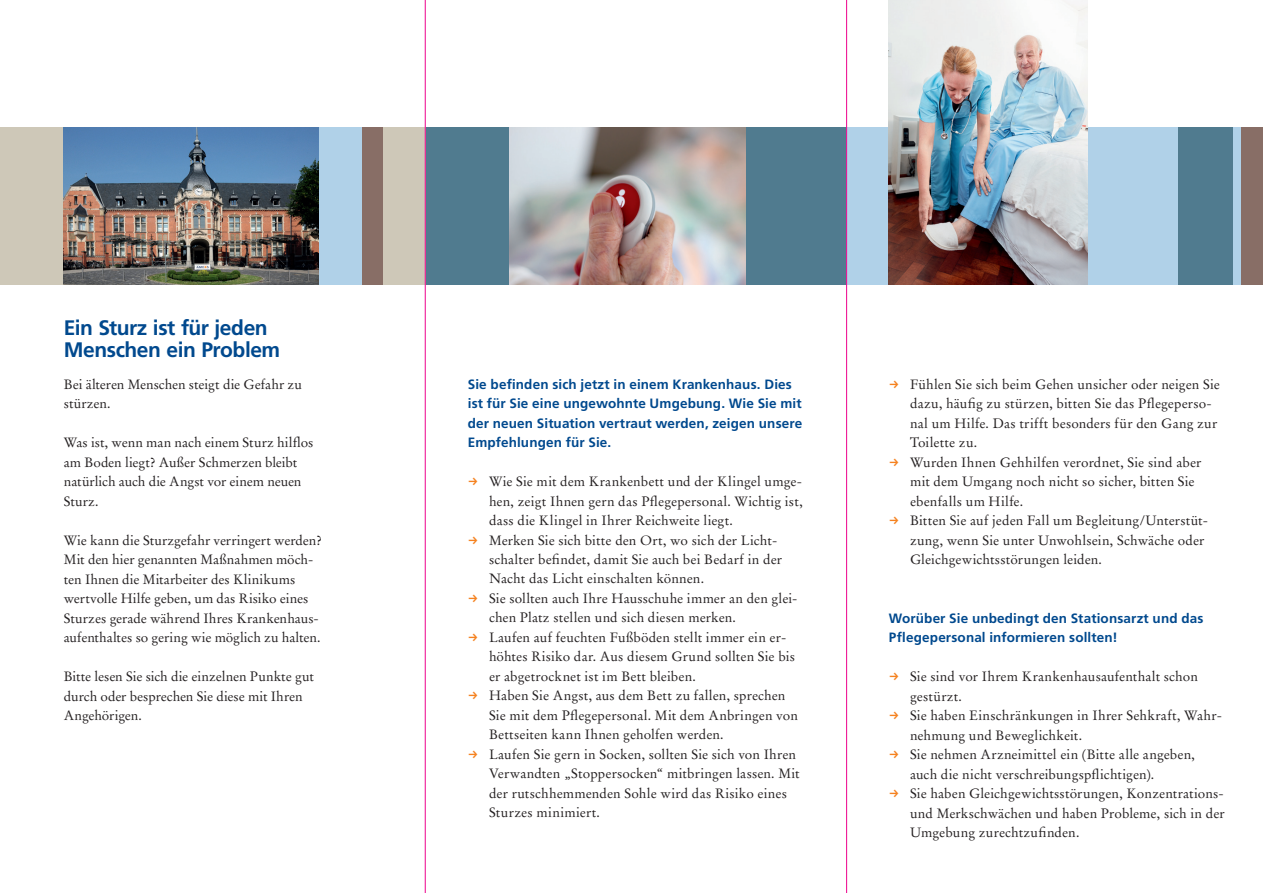
<style>
.page{position:relative;width:1263px;height:893px;background:#fff}
.page>*{position:absolute;margin:0;border:0;box-sizing:border-box;transform-origin:0 0}
.t1{font:700 21px/22.5px "Frutiger LT Std";letter-spacing:-.025em;color:#01498e}
.t2{font:13.5px/19.5px "Stempel Garamond LT Std";letter-spacing:.01em;color:#231f20}
.t3{font:700 13.5px/19.5px "Frutiger LT Std";letter-spacing:.01em;color:#01498e}
</style>
<div class="page">
<div style="left:383px;top:128px;width:850px;height:157px;background:#507b8f"></div>
<div style="left:846px;top:128px;width:332px;height:157px;background:#b0d1e8"></div>
<div style="left:1233px;top:128px;width:30px;height:157px;background:#b0d1e8"></div>
<div style="left:0;top:128px;width:425px;height:157px;background:#cec8b8"></div>
<img style="left:510px;top:128px;width:235px;height:157px">
<div style="left:361px;top:128px;width:22px;height:157px;background:#886e66"></div>
<div style="left:1242px;top:128px;width:21px;height:157px;background:#886e66"></div>
<img style="left:889px;top:0;width:198px;height:285px">
<div style="left:123px;top:128px;width:238px;height:157px;background:#b0d1e8"></div>
<img style="left:64px;top:128px;width:255px;height:157px">
<hr style="left:425px;top:0;width:1px;height:893px;background:#ed028c">
<hr style="left:846px;top:0;width:1px;height:893px;background:#ed028c">
<h1 class="t1" style="left:64px;top:316px;width:218px">Ein Sturz ist für jeden<br>Menschen ein Problem</h1>
<p class="t2" style="left:64px;top:375px;width:240px">Bei älteren Menschen steigt die Gefahr zu stürzen.</p>
<p class="t2" style="left:64px;top:433px;width:251px">Was ist, wenn man nach einem Sturz hilflos am Boden liegt? Außer Schmerzen bleibt natürlich auch die Angst vor einem neuen<br>Sturz.</p>
<p class="t2" style="left:64px;top:531px;width:259px">Wie kann die Sturzgefahr verringert werden?<br>Mit den hier genannten Maßnahmen möch&shy;ten Ihnen die Mitarbeiter des Klinikums wertvolle Hilfe geben, um das Risiko eines Sturzes gerade während Ihres Krankenhaus&shy;aufenthaltes so gering wie möglich zu halten.</p>
<p class="t2" style="left:64px;top:667px;width:252px">Bitte lesen Sie sich die einzelnen Punkte gut durch oder besprechen Sie diese mit Ihren<br>Angehörigen.</p>
<p class="t3" style="left:468px;top:374px;width:336px">Sie befinden sich jetzt in einem Krankenhaus. Dies ist für Sie eine ungewohnte Umgebung. Wie Sie mit der neuen Situation vertraut werden, zeigen unsere Empfehlungen für Sie.</p>
<p class="t2" style="left:489px;top:472px;width:315px">Wie Sie mit dem Krankenbett und der Klingel umge&shy;hen, zeigt Ihnen gern das Pflegepersonal. Wichtig ist, dass die Klingel in Ihrer Reichweite liegt.<br>Merken Sie sich bitte den Ort, wo sich der Licht&shy;schalter befindet, damit Sie auch bei Bedarf in der Nacht das Licht einschalten können.<br>Sie sollten auch Ihre Hausschuhe immer an den glei&shy;chen Platz stellen und sich diesen merken.<br>Laufen auf feuchten Fußböden stellt immer ein er&shy;höhtes Risiko dar. Aus diesem Grund sollten Sie bis er abgetrocknet ist im Bett bleiben.<br>Haben Sie Angst, aus dem Bett zu fallen, sprechen Sie mit dem Pflegepersonal. Mit dem Anbringen von Bettseiten kann Ihnen geholfen werden.<br>Laufen Sie gern in Socken, sollten Sie sich von Ihren Verwandten „Stoppersocken“ mitbringen lassen. Mit der rutschhemmenden Sohle wird das Risiko eines Sturzes minimiert.</p>
<p class="t2" style="left:910px;top:374px;width:311px">Fühlen Sie sich beim Gehen unsicher oder neigen Sie dazu, häufig zu stürzen, bitten Sie das Pflegeperso&shy;nal um Hilfe. Das trifft besonders für den Gang zur Toilette zu.<br>Wurden Ihnen Gehhilfen verordnet, Sie sind aber mit dem Umgang noch nicht so sicher, bitten Sie ebenfalls um Hilfe.<br>Bitten Sie auf jeden Fall um Begleitung/Unterstüt&shy;zung, wenn Sie unter Unwohlsein, Schwäche oder Gleichgewichtsstörungen leiden.</p>
<p class="t3" style="left:889px;top:608px;width:316px">Worüber Sie unbedingt den Stationsarzt und das<br>Pflegepersonal informieren sollten!</p>
<p class="t2" style="left:910px;top:667px;width:316px">Sie sind vor Ihrem Krankenhausaufenthalt schon gestürzt.<br>Sie haben Einschränkungen in Ihrer Sehkraft, Wahr&shy;nehmung und Beweglichkeit.<br>Sie nehmen Arzneimittel ein (Bitte alle angeben, auch die nicht verschreibungspflichtigen).<br>Sie haben Gleichgewichtsstörungen, Konzentrations&shy;und Merkschwächen und haben Probleme, sich in der Umgebung zurechtzufinden.</p>
</div>
